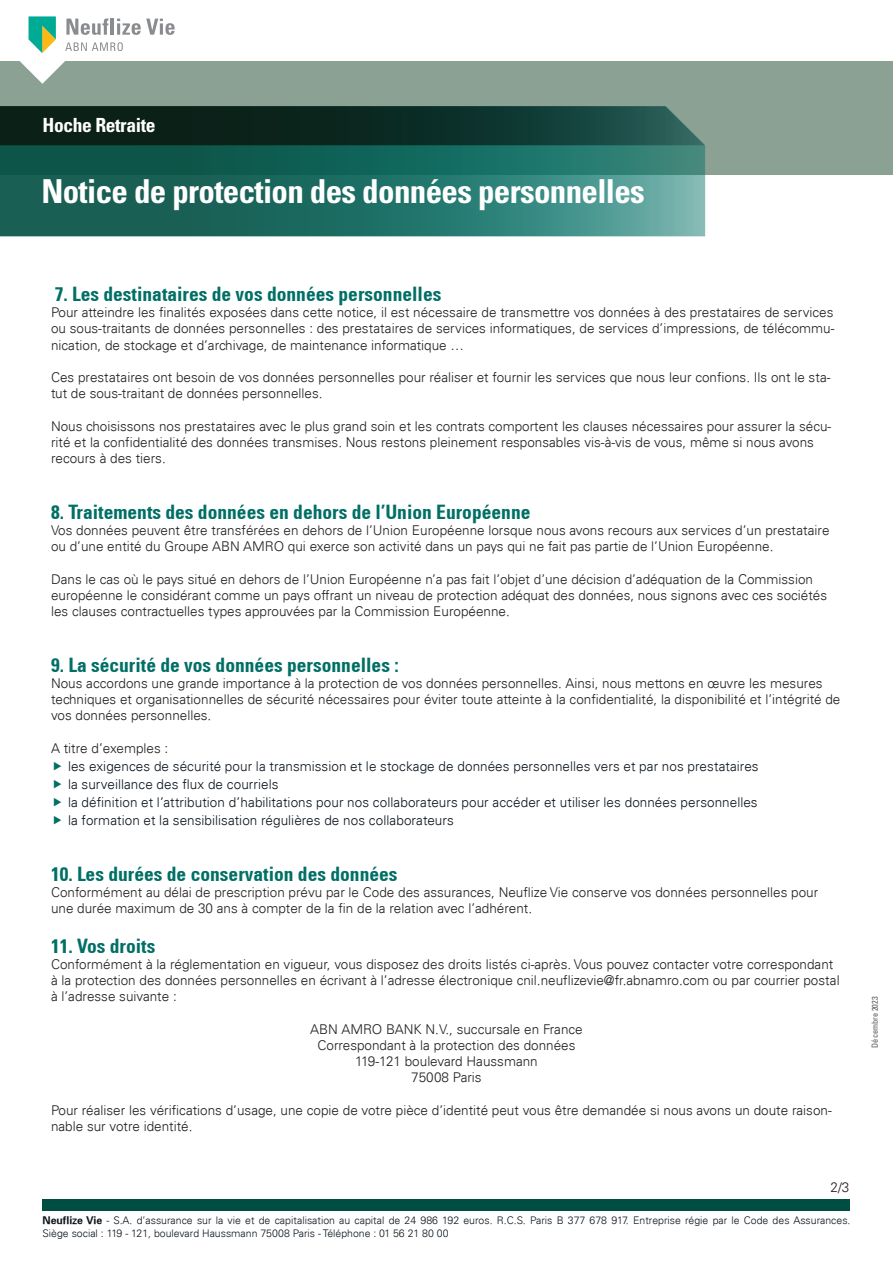
<style>
.page{position:relative;width:893px;height:1263px;background:#fff}
.page>*{position:absolute;margin:0;border:0;box-sizing:border-box;transform-origin:0 0}
.t1{font:700 condensed 33px "Univers LT Std";letter-spacing:-.02em;color:#fff}
.t2{font:700 condensed 19.5px "Univers";color:#006f65}
.t3{font:700 condensed 19.5px "Univers LT Std";letter-spacing:-.02em;color:#fff}
.t4{font:300 13.5px/16.2px "Univers 45";color:#231f20}
.t5{font:300 13.5px "Univers 45";letter-spacing:.005em;color:#0d161e}
.t6{font:300 10.5px/12.6px "Univers 45";color:#0d161e}
.t7{font:condensed 8.25px "Univers";color:#57585a}
.s1{font-family:"Univers";font-weight:700}
</style>
<div class="page">
<div style="left:0;top:62px;width:893px;height:113px;background:#8ba193"></div>
<svg style="left:0;top:145px;width:705px;height:91px;background:#257268"></svg>
<svg style="left:0;top:106px;width:705px;height:39px;background:#12322a"></svg>
<svg style="left:13px;top:16px;width:162px;height:68px"></svg>
<div style="left:43px;top:1199px;width:807px;height:11px;background:#004d41"></div>
<p class="t3" style="left:43px;top:113px;width:115px">Hoche Retraite</p>
<p class="t1" style="left:41px;top:171px;width:605px">Notice de protection des données personnelles</p>
<p class="t2" style="left:55px;top:282px;width:388px">7. Les destinataires de vos données personnelles</p>
<p class="t4" style="left:51px;top:304px;width:785px;text-align:justify">Pour atteindre les finalités exposées dans cette notice, il est nécessaire de transmettre vos données à des prestataires de services ou sous-traitants de données personnelles : des prestataires de services informatiques, de services d’impressions, de télécommu&shy;nication, de stockage et d’archivage, de maintenance informatique …</p>
<p class="t4" style="left:51px;top:369px;width:781px">Ces prestataires ont besoin de vos données personnelles pour réaliser et fournir les services que nous leur confions. Ils ont le sta&shy;tut de sous-traitant de données personnelles.</p>
<p class="t4" style="left:51px;top:418px;width:782px">Nous choisissons nos prestataires avec le plus grand soin et les contrats comportent les clauses nécessaires pour assurer la sécu&shy;rité et la confidentialité des données transmises. Nous restons pleinement responsables vis-à-vis de vous, même si nous avons recours à des tiers.</p>
<p class="t2" style="left:51px;top:500px;width:481px">8. Traitements des données en dehors de l’Union Européenne</p>
<p class="t4" style="left:51px;top:522px;width:780px">Vos données peuvent être transférées en dehors de l’Union Européenne lorsque nous avons recours aux services d’un prestataire ou d’une entité du Groupe ABN AMRO qui exerce son activité dans un pays qui ne fait pas partie de l’Union Européenne.</p>
<p class="t4" style="left:51px;top:571px;width:778px">Dans le cas où le pays situé en dehors de l’Union Européenne n’a pas fait l’objet d’une décision d’adéquation de la Commission européenne le considérant comme un pays offrant un niveau de protection adéquat des données, nous signons avec ces sociétés les clauses contractuelles types approuvées par la Commission Européenne.</p>
<p class="t2" style="left:51px;top:653px;width:349px">9. La sécurité de vos données personnelles :</p>
<p class="t4" style="left:51px;top:675px;width:791px">Nous accordons une grande importance à la protection de vos données personnelles. Ainsi, nous mettons en œuvre les mesures techniques et organisationnelles de sécurité nécessaires pour éviter toute atteinte à la confidentialité, la disponibilité et l’intégrité de vos données personnelles.</p>
<p class="t4" style="left:51px;top:740px;width:119px">A titre d’exemples :</p>
<p class="t5" style="left:68px;top:758px;width:692px">les exigences de sécurité pour la transmission et le stockage de données personnelles vers et par nos prestataires</p>
<p class="t5" style="left:68px;top:776px;width:212px">la surveillance des flux de courriels</p>
<p class="t5" style="left:68px;top:794px;width:691px">la définition et l’attribution d’habilitations pour nos collaborateurs pour accéder et utiliser les données personnelles</p>
<p class="t5" style="left:68px;top:812px;width:387px">la formation et la sensibilisation régulières de nos collaborateurs</p>
<p class="t2" style="left:51px;top:862px;width:348px">10. Les durées de conservation des données</p>
<p class="t4" style="left:51px;top:884px;width:769px">Conformément au délai de prescription prévu par le Code des assurances, Neuflize Vie conserve vos données personnelles pour une durée maximum de 30 ans à compter de la fin de la relation avec l’adhérent.</p>
<p class="t2" style="left:51px;top:934px;width:106px">11. Vos droits</p>
<p class="t4" style="left:51px;top:956px;width:790px">Conformément à la réglementation en vigueur, vous disposez des droits listés ci-après. Vous pouvez contacter votre correspondant à la protection des données personnelles en écrivant à l’adresse électronique cnil.neuflizevie@fr.abnamro.com ou par courrier postal à l’adresse suivante :</p>
<p class="t4" style="left:310px;top:1021px;width:274px">ABN AMRO BANK N.V., succursale en France</p>
<p class="t4" style="left:317px;top:1037px;width:259px">Correspondant à la protection des données</p>
<p class="t4" style="left:355px;top:1053px;width:184px">119-121 boulevard Haussmann</p>
<p class="t4" style="left:411px;top:1069px;width:72px">75008 Paris</p>
<p class="t4" style="left:51px;top:1102px;width:782px">Pour réaliser les vérifications d’usage, une copie de votre pièce d’identité peut vous être demandée si nous avons un doute raison&shy;nable sur votre identité.</p>
<p class="t4" style="left:831px;top:1179px;width:20px">2/3</p>
<p class="t6" style="left:43px;top:1214px;width:809px"><span class="s1">Neuflize Vie</span> - S.A. d’assurance sur la vie et de capitalisation au capital de 24 986 192 euros. R.C.S. Paris B 377 678 917. Entreprise régie par le Code des Assurances.<br>Siège social : 119 - 121, boulevard Haussmann 75008 Paris - Téléphone : 01 56 21 80 00</p>
<p class="t7" style="left:870px;top:1048px;width:52px;rotate:-90deg">Décembre 2023</p>
</div>
